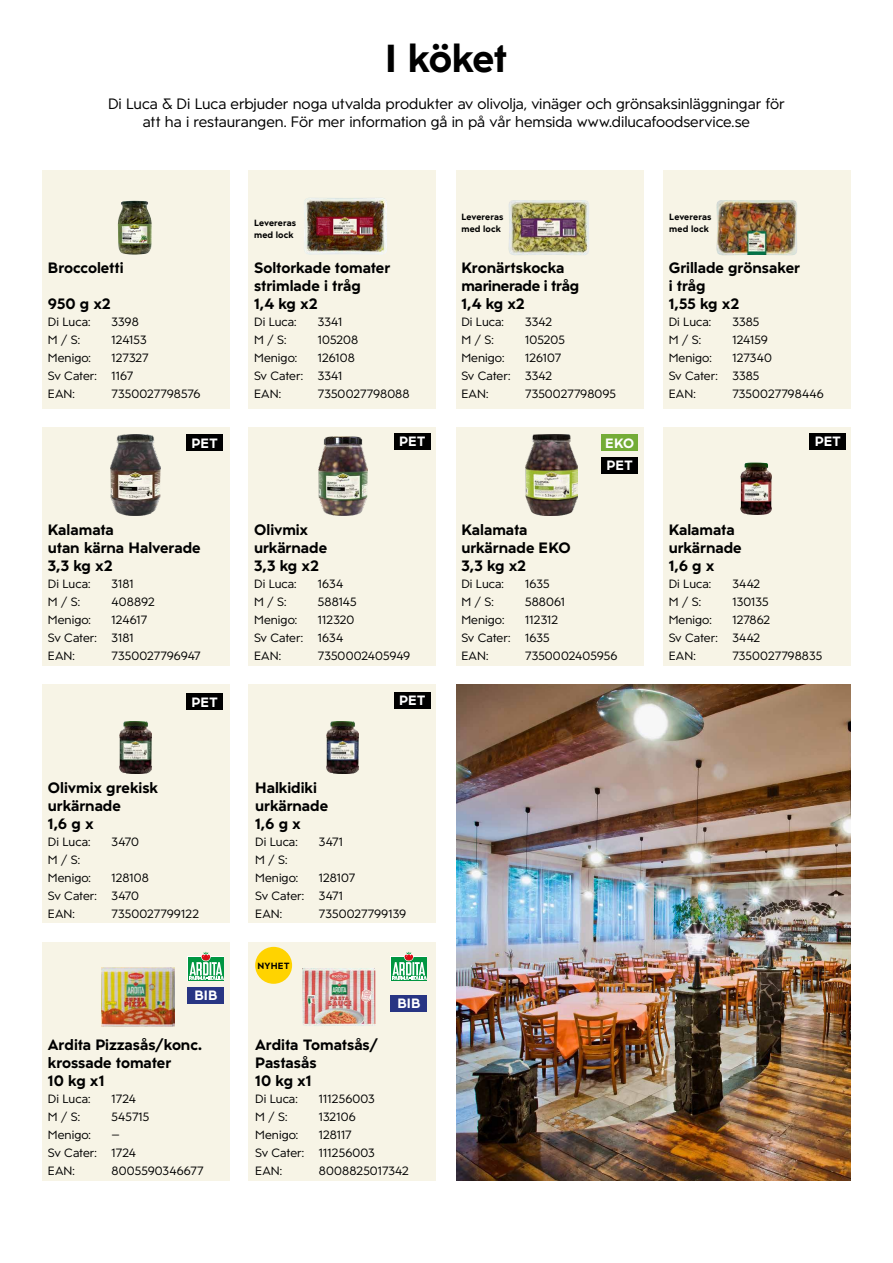
<style>
.page{position:relative;width:893px;height:1263px;background:#fff}
.page>*{position:absolute;margin:0;border:0;box-sizing:border-box;transform-origin:0 0}
.t1{font:700 39px "Zeta";letter-spacing:-.03em;color:#000}
.t2{font:700 15px/18px "Zeta";letter-spacing:-.005em;color:#000}
.t3{font:15px/18px "Zeta";letter-spacing:-.005em;color:#000;text-align:center}
.t4{font:700 13.5px "Zeta";color:#fff}
.t5{font:12px/18px "Zeta";letter-spacing:.005em;color:#000}
.t6{font:700 9px/12px "Zeta";letter-spacing:.01em;color:#000}
</style>
<div class="page">
<div style="left:43px;top:170px;width:187px;height:238px;background:#f7f4e6"></div>
<div style="left:43px;top:427px;width:187px;height:238px;background:#f7f4e6"></div>
<div style="left:43px;top:685px;width:187px;height:238px;background:#f7f4e6"></div>
<div style="left:43px;top:942px;width:187px;height:238px;background:#f7f4e6"></div>
<div style="left:249px;top:170px;width:187px;height:238px;background:#f7f4e6"></div>
<div style="left:249px;top:427px;width:187px;height:238px;background:#f7f4e6"></div>
<div style="left:249px;top:685px;width:187px;height:238px;background:#f7f4e6"></div>
<div style="left:249px;top:942px;width:187px;height:238px;background:#f7f4e6"></div>
<div style="left:456px;top:170px;width:187px;height:238px;background:#f7f4e6"></div>
<div style="left:456px;top:427px;width:187px;height:238px;background:#f7f4e6"></div>
<div style="left:663px;top:170px;width:187px;height:238px;background:#f7f4e6"></div>
<div style="left:663px;top:427px;width:187px;height:238px;background:#f7f4e6"></div>
<img style="left:318px;top:436px;width:49px;height:79px">
<div style="left:394px;top:433px;width:36px;height:16px;background:#000"></div>
<div style="left:394px;top:692px;width:36px;height:16px;background:#000"></div>
<div style="left:809px;top:433px;width:37px;height:16px;background:#000"></div>
<div style="left:601px;top:457px;width:37px;height:16px;background:#000"></div>
<div style="left:601px;top:434px;width:37px;height:17px;background:#74ac37"></div>
<img style="left:525px;top:435px;width:52px;height:80px">
<img style="left:118px;top:201px;width:34px;height:54px">
<div style="left:186px;top:434px;width:37px;height:17px;background:#000"></div>
<div style="left:186px;top:693px;width:37px;height:17px;background:#000"></div>
<img style="left:111px;top:435px;width:50px;height:80px">
<img style="left:509px;top:200px;width:80px;height:55px">
<img style="left:716px;top:200px;width:81px;height:55px">
<img style="left:740px;top:463px;width:32px;height:52px">
<img style="left:120px;top:721px;width:31px;height:52px">
<img style="left:327px;top:721px;width:32px;height:53px">
<img style="left:456px;top:685px;width:394px;height:495px">
<img style="left:304px;top:198px;width:83px;height:57px">
<img style="left:102px;top:967px;width:73px;height:59px">
<img style="left:302px;top:968px;width:73px;height:58px">
<svg style="left:188px;top:956px;width:36px;height:25px"></svg>
<svg style="left:188px;top:957px;width:36px;height:23px"></svg>
<svg style="left:190px;top:952px;width:33px;height:27px"></svg>
<div style="left:391px;top:956px;width:36px;height:25px;background:#009641"></div>
<svg style="left:392px;top:976px;width:35px;height:4px"></svg>
<svg style="left:392px;top:952px;width:34px;height:27px"></svg>
<div style="left:188px;top:987px;width:36px;height:16px;background:#283583"></div>
<div style="left:391px;top:995px;width:36px;height:16px;background:#283583"></div>
<div style="left:255px;top:947px;width:37px;height:37px;background:#ffd300;border-radius:50%"></div>
<h1 class="t1" style="left:385px;top:36px;width:124px">I köket</h1>
<p class="t3" style="left:108px;top:94px;width:678px">Di Luca &amp; Di Luca erbjuder noga utvalda produkter av olivolja, vinäger och grönsaksinläggningar för att ha i restaurangen. För mer information gå in på vår hemsida www.dilucafoodservice.se</p>
<p class="t2" style="left:48px;top:259px;width:77px">Broccoletti</p>
<p class="t2" style="left:48px;top:295px;width:65px">950 g x2</p>
<p class="t5" style="left:48px;top:313px;width:44px">Di Luca:</p>
<p class="t5" style="left:112px;top:313px;width:29px">3398</p>
<p class="t5" style="left:48px;top:331px;width:34px">M / S:</p>
<p class="t5" style="left:112px;top:331px;width:37px">124153</p>
<p class="t5" style="left:48px;top:349px;width:45px">Menigo:</p>
<p class="t5" style="left:48px;top:349px;width:102px;text-indent:64px">127327<br>Sv Cater: 1167<br>EAN:</p>
<p class="t5" style="left:112px;top:385px;width:90px">7350027798576</p>
<p class="t4" style="left:192px;top:435px;width:28px">PET</p>
<p class="t2" style="left:48px;top:521px;width:154px">Kalamata<br>utan kärna Halverade<br>3,3 kg x2</p>
<p class="t5" style="left:48px;top:575px;width:44px">Di Luca:</p>
<p class="t5" style="left:112px;top:575px;width:24px">3181</p>
<p class="t5" style="left:48px;top:593px;width:34px">M / S:</p>
<p class="t5" style="left:112px;top:593px;width:45px">408892</p>
<p class="t5" style="left:48px;top:611px;width:45px">Menigo:</p>
<p class="t5" style="left:48px;top:611px;width:101px;text-indent:64px">124617<br>Sv Cater: 3181<br>EAN:</p>
<p class="t5" style="left:112px;top:647px;width:90px">7350027796947</p>
<p class="t2" style="left:48px;top:778px;width:112px">Olivmix grekisk urkärnade<br>1,6 g x</p>
<p class="t4" style="left:192px;top:694px;width:28px">PET</p>
<p class="t5" style="left:48px;top:832px;width:44px">Di Luca:</p>
<p class="t5" style="left:112px;top:832px;width:29px">3470</p>
<p class="t5" style="left:48px;top:850px;width:45px">M / S:<br>Menigo:</p>
<p class="t5" style="left:48px;top:868px;width:103px;text-indent:64px">128108<br>Sv Cater: 3470<br>EAN:</p>
<p class="t5" style="left:112px;top:904px;width:89px">7350027799122</p>
<p class="t4" style="left:194px;top:988px;width:25px">BIB</p>
<p class="t6" style="left:254px;top:217px;width:44px">Levereras med lock</p>
<p class="t2" style="left:254px;top:259px;width:138px">Soltorkade tomater strimlade i tråg<br>1,4 kg x2</p>
<p class="t5" style="left:254px;top:313px;width:44px">Di Luca:</p>
<p class="t5" style="left:318px;top:313px;width:26px">3341</p>
<p class="t5" style="left:254px;top:331px;width:34px">M / S:</p>
<p class="t5" style="left:318px;top:331px;width:42px">105208</p>
<p class="t5" style="left:254px;top:349px;width:45px">Menigo:</p>
<p class="t5" style="left:254px;top:349px;width:102px;text-indent:64px">126108<br>Sv Cater: 3341<br>EAN:</p>
<p class="t5" style="left:318px;top:385px;width:93px">7350027798088</p>
<p class="t2" style="left:254px;top:521px;width:75px">Olivmix urkärnade<br>3,3 kg x2</p>
<p class="t4" style="left:399px;top:434px;width:28px">PET</p>
<p class="t5" style="left:254px;top:575px;width:44px">Di Luca:</p>
<p class="t5" style="left:318px;top:575px;width:27px">1634</p>
<p class="t5" style="left:254px;top:593px;width:34px">M / S:</p>
<p class="t5" style="left:318px;top:593px;width:40px">588145</p>
<p class="t5" style="left:254px;top:611px;width:45px">Menigo:</p>
<p class="t5" style="left:254px;top:611px;width:102px;text-indent:64px">112320<br>Sv Cater: 1634<br>EAN:</p>
<p class="t5" style="left:318px;top:647px;width:94px">7350002405949</p>
<p class="t2" style="left:255px;top:778px;width:75px">Halkidiki urkärnade<br>1,6 g x</p>
<p class="t4" style="left:399px;top:693px;width:28px">PET</p>
<p class="t5" style="left:255px;top:832px;width:44px">Di Luca:</p>
<p class="t5" style="left:319px;top:832px;width:26px">3471</p>
<p class="t5" style="left:255px;top:850px;width:45px">M / S:<br>Menigo:</p>
<p class="t5" style="left:255px;top:868px;width:101px;text-indent:64px">128107<br>Sv Cater: 3471<br>EAN:</p>
<p class="t5" style="left:319px;top:904px;width:89px">7350027799139</p>
<p class="t6" style="left:258px;top:960px;width:33px">NYHET</p>
<p class="t4" style="left:397px;top:996px;width:25px">BIB</p>
<p class="t2" style="left:48px;top:1036px;width:156px">Ardita Pizzasås/konc. krossade tomater<br>10 kg x1</p>
<p class="t2" style="left:255px;top:1036px;width:125px">Ardita Tomatsås/<br>Pastasås<br>10 kg x1</p>
<p class="t5" style="left:48px;top:1090px;width:44px">Di Luca:</p>
<p class="t5" style="left:112px;top:1090px;width:26px">1724</p>
<p class="t5" style="left:48px;top:1108px;width:34px">M / S:</p>
<p class="t5" style="left:112px;top:1108px;width:39px">545715</p>
<p class="t5" style="left:48px;top:1126px;width:45px">Menigo:</p>
<p class="t5" style="left:48px;top:1126px;width:90px;text-indent:64px">–<br>Sv Cater: 1724<br>EAN:</p>
<p class="t5" style="left:112px;top:1162px;width:93px">8005590346677</p>
<p class="t5" style="left:255px;top:1090px;width:44px">Di Luca:</p>
<p class="t5" style="left:319px;top:1090px;width:57px">111256003</p>
<p class="t5" style="left:255px;top:1108px;width:34px">M / S:</p>
<p class="t5" style="left:319px;top:1108px;width:38px">132106</p>
<p class="t5" style="left:255px;top:1126px;width:45px">Menigo:</p>
<p class="t5" style="left:255px;top:1126px;width:121px;text-indent:64px">128117<br>Sv Cater: 111256003<br>EAN:</p>
<p class="t5" style="left:319px;top:1162px;width:92px">8008825017342</p>
<p class="t6" style="left:461px;top:210px;width:44px">Levereras med lock</p>
<p class="t2" style="left:461px;top:259px;width:119px">Kronärtskocka marinerade i tråg<br>1,4 kg x2</p>
<p class="t5" style="left:461px;top:313px;width:44px">Di Luca:</p>
<p class="t5" style="left:525px;top:313px;width:29px">3342</p>
<p class="t5" style="left:461px;top:331px;width:34px">M / S:</p>
<p class="t5" style="left:525px;top:331px;width:41px">105205</p>
<p class="t5" style="left:461px;top:349px;width:45px">Menigo:</p>
<p class="t5" style="left:461px;top:349px;width:101px;text-indent:64px">126107<br>Sv Cater: 3342<br>EAN:</p>
<p class="t5" style="left:525px;top:385px;width:92px">7350027798095</p>
<p class="t4" style="left:605px;top:435px;width:31px">EKO</p>
<p class="t2" style="left:461px;top:521px;width:111px">Kalamata urkärnade EKO<br>3,3 kg x2</p>
<p class="t4" style="left:606px;top:458px;width:28px">PET</p>
<p class="t5" style="left:461px;top:575px;width:44px">Di Luca:</p>
<p class="t5" style="left:525px;top:575px;width:26px">1635</p>
<p class="t5" style="left:461px;top:593px;width:34px">M / S:</p>
<p class="t5" style="left:525px;top:593px;width:42px">588061</p>
<p class="t5" style="left:461px;top:611px;width:45px">Menigo:</p>
<p class="t5" style="left:461px;top:611px;width:98px;text-indent:64px">112312<br>Sv Cater: 1635<br>EAN:</p>
<p class="t5" style="left:525px;top:647px;width:94px">7350002405956</p>
<p class="t6" style="left:669px;top:210px;width:44px">Levereras med lock</p>
<p class="t2" style="left:669px;top:259px;width:133px">Grillade grönsaker i tråg<br>1,55 kg x2</p>
<p class="t5" style="left:669px;top:313px;width:44px">Di Luca:</p>
<p class="t5" style="left:732px;top:313px;width:29px">3385</p>
<p class="t5" style="left:669px;top:331px;width:34px">M / S:</p>
<p class="t5" style="left:732px;top:331px;width:37px">124159</p>
<p class="t5" style="left:669px;top:349px;width:45px">Menigo:</p>
<p class="t5" style="left:669px;top:349px;width:105px;text-indent:64px">127340<br>Sv Cater: 3385<br>EAN:</p>
<p class="t5" style="left:732px;top:385px;width:93px">7350027798446</p>
<p class="t2" style="left:669px;top:521px;width:75px">Kalamata urkärnade<br>1,6 g x</p>
<p class="t4" style="left:815px;top:434px;width:28px">PET</p>
<p class="t5" style="left:669px;top:575px;width:44px">Di Luca:</p>
<p class="t5" style="left:732px;top:575px;width:29px">3442</p>
<p class="t5" style="left:669px;top:593px;width:34px">M / S:</p>
<p class="t5" style="left:732px;top:593px;width:38px">130135</p>
<p class="t5" style="left:669px;top:611px;width:45px">Menigo:</p>
<p class="t5" style="left:669px;top:611px;width:103px;text-indent:64px">127862<br>Sv Cater: 3442<br>EAN:</p>
<p class="t5" style="left:732px;top:647px;width:91px">7350027798835</p>
</div>
